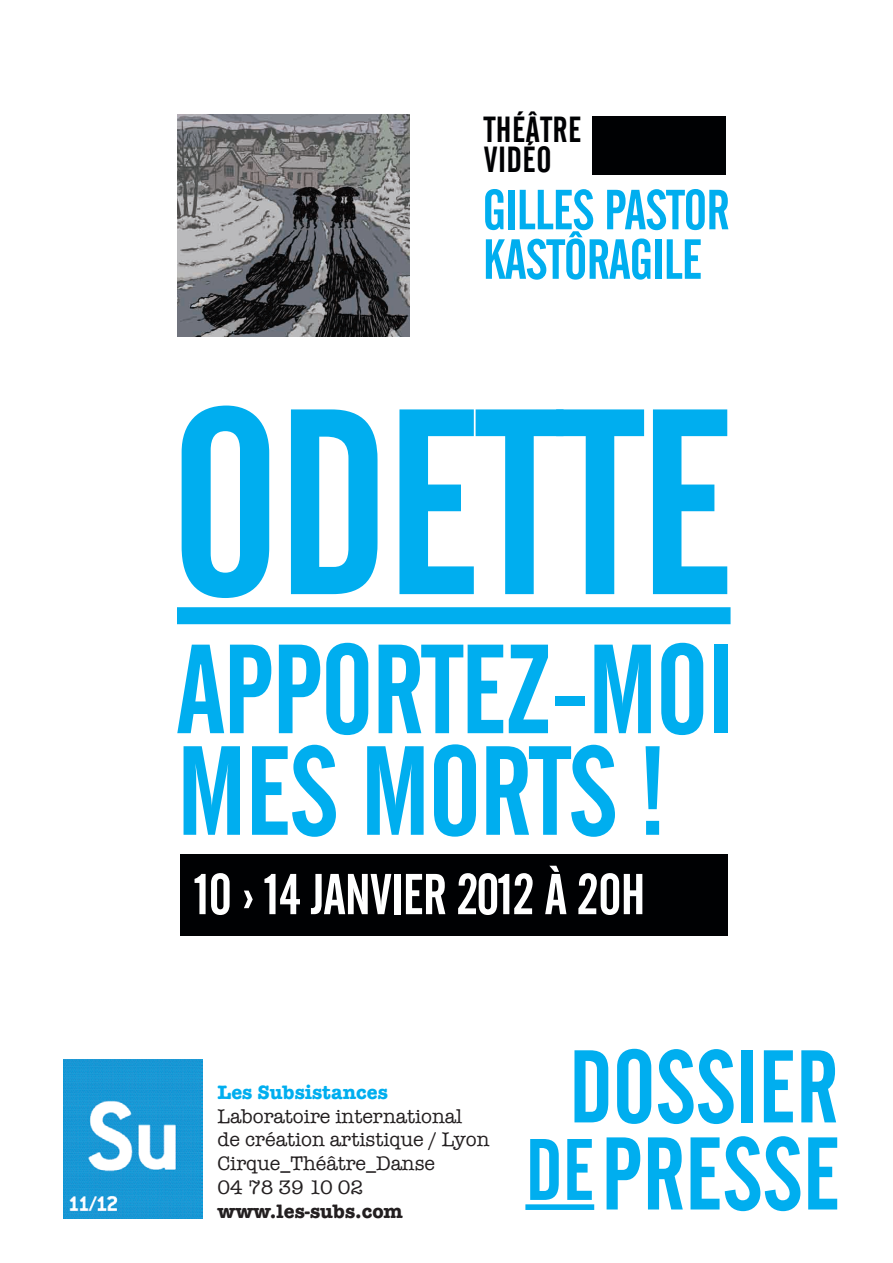
<style>
.page{position:relative;width:893px;height:1263px;background:#fff}
.page>*{position:absolute;margin:0;border:0;box-sizing:border-box;transform-origin:0 0}
.t1{font:261.6px "Alternate Gothic No 2 BT";letter-spacing:-.015em;color:#00aeef}
.t2{font:125.4px/101.6px "Alternate Gothic No 2 BT";letter-spacing:-.015em;color:#00aeef}
.t3{font:102.15px/87.2px "Alternate Gothic No 2 BT";color:#00aeef;text-align:center}
.t4{font:57px "Alternate Gothic No 2 BT";letter-spacing:-.015em;color:#fff}
.t5{font:55.95px/49.5px "Alternate Gothic No 2 BT";letter-spacing:-.015em;color:#00aeef}
.t6{font:36px/30.6px "Alternate Gothic No 2 BT";letter-spacing:.015em;color:#000103}
.t7{font:19.95px/23.7px "American Typewriter";color:#231f20}
.t8{font:700 19.95px "American Typewriter Itc T";color:#231f20}
.t9{font:700 19.95px "American Typewriter Itc T";color:#00aeef}
.s1{font-size:86.25px}
</style>
<div class="page">
<img style="left:64px;top:1060px;width:138px;height:159px">
<div style="left:525px;top:1204px;width:69px;height:6px;background:#00aeef"></div>
<div style="left:593px;top:116px;width:133px;height:59px;background:#000103"></div>
<div style="left:180px;top:855px;width:548px;height:81px;background:#000103"></div>
<div style="left:170px;top:607px;width:560px;height:17px;background:#00aeef"></div>
<img style="left:177px;top:114px;width:232px;height:222px">
<div style="left:138px;top:600px;width:39px;height:45px;background:#fff"></div>
<h3 class="t6" style="left:484px;top:117px;width:99px">THÉÂTRE<br>VIDÉO</h3>
<h3 class="t5" style="left:483px;top:189px;width:248px">GILLES PASTOR<br>KASTÔRAGILE</h3>
<h1 class="t1" style="left:170px;top:409px;width:566px">ODETTE</h1>
<h2 class="t2" style="left:177px;top:648px;width:559px">APPORTEZ-MOI<br>MES MORTS !</h2>
<h3 class="t4" style="left:195px;top:874px;width:452px">10 › 14 JANVIER 2012 À 20H</h3>
<p class="t9" style="left:218px;top:1080px;width:172px">Les Subsistances</p>
<p class="t7" style="left:218px;top:1104px;width:274px">Laboratoire international de création artistique / Lyon<br>Cirque_Théâtre_Danse<br>04 78 39 10 02</p>
<p class="t8" style="left:218px;top:1199px;width:187px">www.les-subs.com</p>
<h3 class="t3" style="left:525px;top:1051px;width:316px">DOSSIER<br><span class="s1">DE</span>PRESSE</h3>
</div>
